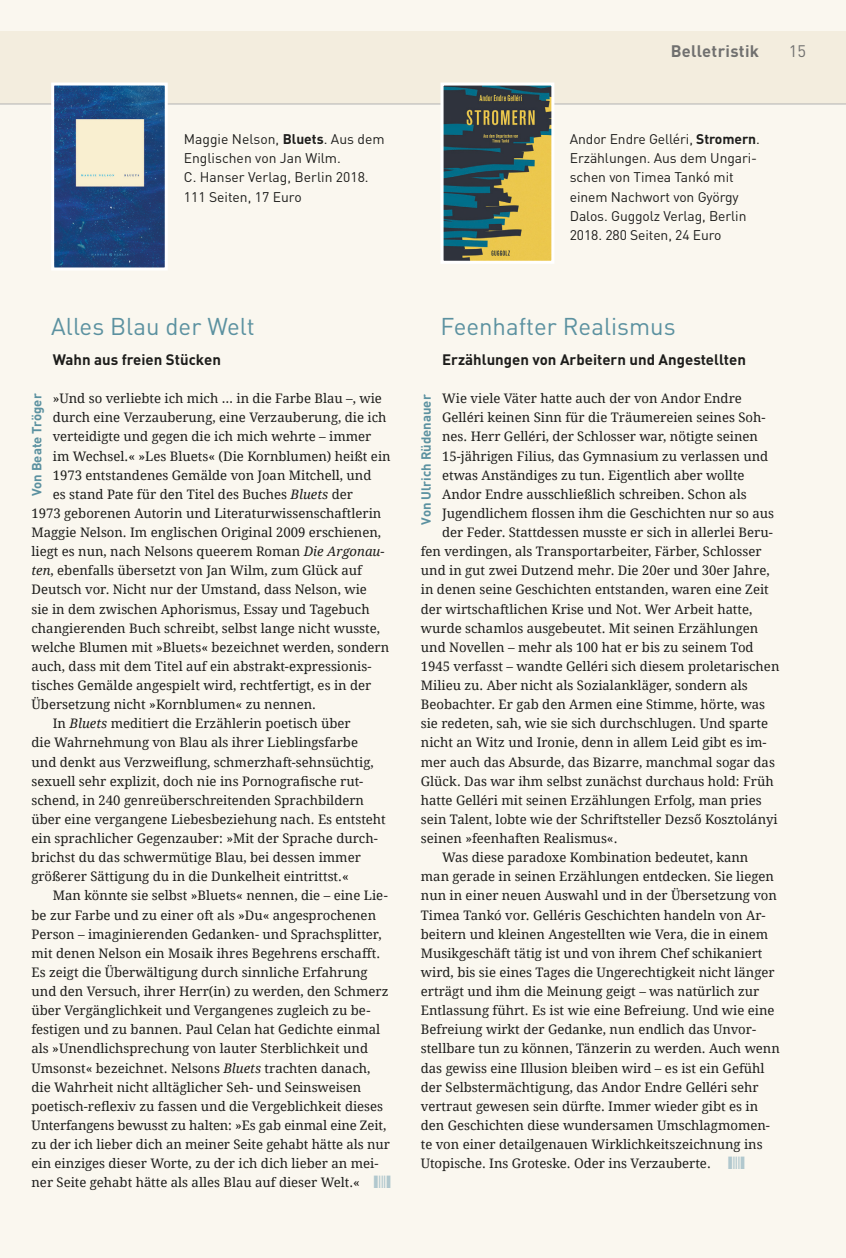
<style>
.page{position:relative;width:846px;height:1258px;background:#fff}
.page>*{position:absolute;margin:0;border:0;box-sizing:border-box;transform-origin:0 0}
.t1{font:24px "DINOT";color:#5b91a0}
.t2{font:700 16.5px "DINOT";letter-spacing:.02em;color:#70706f}
.t3{font:16.5px "DINOT";color:#70706f}
.t4{font:700 15px "DINOT";color:#1d1d1b}
.t5{font:13.8px/19px "DINOT";letter-spacing:-.005em;color:#1d1d1b}
.t6{font:13.2px/19px "Droid Serif 2";color:#1d1d1b}
.t7{font:13.2px/19px "Droid Serif";color:#1d1d1b}
.t8{font:700 13.2px "DINOT";color:#5b91a0}
.s1{font-weight:700}
.s2{font-family:"Droid Serif";font-style:italic}
.s3{font-family:"Droid Serif 2"}
</style>
<div class="page">
<div style="left:0;top:0;width:845px;height:1258px;background:#faf7ef"></div>
<div style="left:0;top:32px;width:845px;height:72px;background:#f3edde"></div>
<hr style="left:0;top:104px;width:845px;height:1px;background:#b2b2b2">
<img style="left:444px;top:87px;width:106px;height:173px">
<div style="left:440px;top:83px;width:114px;height:181px;border:3px solid #fff"></div>
<img style="left:55px;top:87px;width:109px;height:179px">
<div style="left:51px;top:83px;width:117px;height:187px;border:3px solid #fff"></div>
<p class="t2" style="left:670px;top:40px;width:90px">Belletristik</p>
<p class="t3" style="left:788px;top:40px;width:19px">15</p>
<p class="t5" style="left:184px;top:129px;width:202px">Maggie Nelson, <span class="s1">Bluets</span>. Aus dem<br>Englischen von Jan Wilm.<br>C. Hanser Verlag, Berlin 2018.<br>111 Seiten, 17 Euro</p>
<p class="t5" style="left:569px;top:129px;width:191px">Andor Endre Gelléri, <span class="s1">Stromern</span>.<br>Erzählungen. Aus dem Ungari&shy;schen von Timea Tankó mit einem Nachwort von György<br>Dalos. Guggolz Verlag, Berlin<br>2018. 280 Seiten, 24 Euro</p>
<h1 class="t1" style="left:51px;top:310px;width:205px">Alles Blau der Welt</h1>
<p class="t4" style="left:53px;top:349px;width:170px">Wahn aus freien Stücken</p>
<p class="t6" style="left:53px;top:389px;width:330px">»Und so verliebte ich mich … in die Farbe Blau –, wie</p>
<p class="t6" style="left:53px;top:408px;width:335px">durch eine Verzauberung, eine Verzauberung, die ich</p>
<p class="t6" style="left:53px;top:427px;width:320px">verteidigte und gegen die ich mich wehrte – immer</p>
<p class="t6" style="left:53px;top:446px;width:339px">im Wechsel.« »Les Bluets« (Die Kornblumen) heißt ein</p>
<p class="t6" style="left:53px;top:465px;width:320px">1973 entstandenes Gemälde von Joan Mitchell, und</p>
<p class="t6" style="left:53px;top:485px;width:301px">es stand Pate für den Titel des Buches <span class="s2">Bluets</span> der</p>
<p class="t6" style="left:31px;top:504px;width:351px">1973 geborenen Autorin und Literaturwissenschaftlerin</p>
<p class="t6" style="left:31px;top:523px;width:351px">Maggie Nelson. Im englischen Original 2009 erschienen,</p>
<p class="t6" style="left:31px;top:542px;width:354px">liegt es nun, nach Nelsons queerem Roman <span class="s2">Die Argonau-</span></p>
<p class="t6" style="left:31px;top:561px;width:332px"><span class="s2">ten</span>, ebenfalls übersetzt von Jan Wilm, zum Glück auf</p>
<p class="t6" style="left:31px;top:580px;width:337px">Deutsch vor. Nicht nur der Umstand, dass Nelson, wie</p>
<p class="t6" style="left:31px;top:599px;width:339px">sie in dem zwischen Aphorismus, Essay und Tagebuch</p>
<p class="t6" style="left:31px;top:618px;width:350px">changierenden Buch schreibt, selbst lange nicht wusste,</p>
<p class="t6" style="left:31px;top:638px;width:359px">welche Blumen mit »Bluets« bezeichnet werden, sondern</p>
<p class="t6" style="left:31px;top:657px;width:341px">auch, dass mit dem Titel auf ein abstrakt-expressionis-</p>
<p class="t6" style="left:31px;top:676px;width:341px">tisches Gemälde angespielt wird, rechtfertigt, es in der</p>
<p class="t6" style="left:31px;top:695px;width:286px">Übersetzung nicht »Kornblumen« zu nennen.</p>
<p class="t6" style="left:53px;top:714px;width:299px">In <span class="s2">Bluets</span> meditiert die Erzählerin poetisch über</p>
<p class="t6" style="left:31px;top:733px;width:328px">die Wahrnehmung von Blau als ihrer Lieblingsfarbe</p>
<p class="t7" style="left:31px;top:752px;width:344px">und denkt aus Verzweiflung, schmerzhaft-sehnsüchtig, sexuell sehr explizit, doch nie ins Pornografische rut<span class="s3">-</span></p>
<p class="t6" style="left:31px;top:791px;width:356px">schend, in 240 genreüberschreitenden Sprachbildern über eine vergangene Liebesbeziehung nach. Es entsteht ein sprachlicher Gegenzauber: »Mit der Sprache durch&shy;brichst du das schwermütige Blau, bei dessen immer größerer Sättigung du in die Dunkelheit eintrittst.«</p>
<p class="t6" style="left:31px;top:886px;width:358px;text-indent:21px">Man könnte sie selbst »Bluets« nennen, die – eine Lie&shy;be zur Farbe und zu einer oft als »Du« angesprochenen Person – imaginierenden Gedanken- und Sprachsplitter, mit denen Nelson ein Mosaik ihres Begehrens erschafft.<br>Es zeigt die Überwältigung durch sinnliche Erfahrung und den Versuch, ihrer Herr(in) zu werden, den Schmerz über Vergänglichkeit und Vergangenes zugleich zu be&shy;festigen und zu bannen. Paul Celan hat Gedichte einmal als »Unendlichsprechung von lauter Sterblichkeit und Umsonst« bezeichnet. Nelsons <span class="s2">Bluets</span> trachten danach, die Wahrheit nicht alltäglicher Seh- und Seinsweisen</p>
<p class="t7" style="left:31px;top:1096px;width:353px">poetisch-reflexiv zu fassen und die Vergeblichkeit dieses</p>
<p class="t6" style="left:31px;top:1116px;width:360px">Unterfangens bewusst zu halten: »Es gab einmal eine Zeit, zu der ich lieber dich an meiner Seite gehabt hätte als nur ein einziges dieser Worte, zu der ich dich lieber an mei&shy;ner Seite gehabt hätte als alles Blau auf dieser Welt.«</p>
<p class="t8" style="left:28px;top:496px;width:104px;rotate:-90deg">Von Beate Tröger</p>
<h1 class="t1" style="left:440px;top:310px;width:236px">Feenhafter Realismus</h1>
<p class="t4" style="left:442px;top:349px;width:305px">Erzählungen von Arbeitern und Angestellten</p>
<p class="t6" style="left:442px;top:389px;width:327px">Wie viele Väter hatte auch der von Andor Endre Gelléri keinen Sinn für die Träumereien seines Soh&shy;nes. Herr Gelléri, der Schlosser war, nötigte seinen 15-jährigen Filius, das Gymnasium zu verlassen und etwas Anständiges zu tun. Eigentlich aber wollte Andor Endre ausschließlich schreiben. Schon als</p>
<p class="t7" style="left:442px;top:504px;width:333px">Jugendlichem flossen ihm die Geschichten nur so aus</p>
<p class="t6" style="left:421px;top:523px;width:360px;text-indent:21px">der Feder. Stattdessen musste er sich in allerlei Beru&shy;fen verdingen, als Transportarbeiter, Färber, Schlosser und in gut zwei Dutzend mehr. Die 20er und 30er Jahre, in denen seine Geschichten entstanden, waren eine Zeit der wirtschaftlichen Krise und Not. Wer Arbeit hatte, wurde schamlos ausgebeutet. Mit seinen Erzählungen und Novellen – mehr als 100 hat er bis zu seinem Tod 1945 verfasst – wandte Gelléri sich diesem proletarischen Milieu zu. Aber nicht als Sozialankläger, sondern als Beobachter. Er gab den Armen eine Stimme, hörte, was sie redeten, sah, wie sie sich durchschlugen. Und sparte nicht an Witz und Ironie, denn in allem Leid gibt es im&shy;mer auch das Absurde, das Bizarre, manchmal sogar das Glück. Das war ihm selbst zunächst durchaus hold: Früh hatte Gelléri mit seinen Erzählungen Erfolg, man pries</p>
<p class="t7" style="left:421px;top:810px;width:358px">sein Talent, lobte wie der Schriftsteller Dezső Kosztolányi</p>
<p class="t6" style="left:421px;top:829px;width:198px">seinen »feenhaften Realismus«.</p>
<p class="t6" style="left:442px;top:848px;width:308px">Was diese paradoxe Kombination bedeutet, kann</p>
<p class="t6" style="left:421px;top:867px;width:354px">man gerade in seinen Erzählungen entdecken. Sie liegen</p>
<p class="t6" style="left:421px;top:886px;width:357px">nun in einer neuen Auswahl und in der Übersetzung von</p>
<p class="t6" style="left:421px;top:905px;width:346px">Timea Tankó vor. Gelléris Geschichten handeln von Ar-</p>
<p class="t6" style="left:421px;top:924px;width:349px">beitern und kleinen Angestellten wie Vera, die in einem</p>
<p class="t6" style="left:421px;top:944px;width:343px">Musikgeschäft tätig ist und von ihrem Chef schikaniert</p>
<p class="t6" style="left:421px;top:963px;width:355px">wird, bis sie eines Tages die Ungerechtigkeit nicht länger</p>
<p class="t6" style="left:421px;top:982px;width:340px">erträgt und ihm die Meinung geigt – was natürlich zur</p>
<p class="t6" style="left:421px;top:1001px;width:355px">Entlassung führt. Es ist wie eine Befreiung. Und wie eine</p>
<p class="t6" style="left:421px;top:1020px;width:337px">Befreiung wirkt der Gedanke, nun endlich das Unvor-</p>
<p class="t6" style="left:421px;top:1039px;width:360px">stellbare tun zu können, Tänzerin zu werden. Auch wenn</p>
<p class="t6" style="left:421px;top:1058px;width:345px">das gewiss eine Illusion bleiben wird – es ist ein Gefühl</p>
<p class="t6" style="left:421px;top:1077px;width:339px">der Selbstermächtigung, das Andor Endre Gelléri sehr</p>
<p class="t6" style="left:421px;top:1096px;width:339px">vertraut gewesen sein dürfte. Immer wieder gibt es in</p>
<p class="t6" style="left:421px;top:1116px;width:350px">den Geschichten diese wundersamen Umschlagmomen-</p>
<p class="t6" style="left:421px;top:1135px;width:343px">te von einer detailgenauen Wirklichkeitszeichnung ins</p>
<p class="t6" style="left:421px;top:1154px;width:291px">Utopische. Ins Groteske. Oder ins Verzauberte.</p>
<p class="t8" style="left:417px;top:524px;width:132px;rotate:-90deg">Von Ulrich Rüdenauer</p>
</div>
